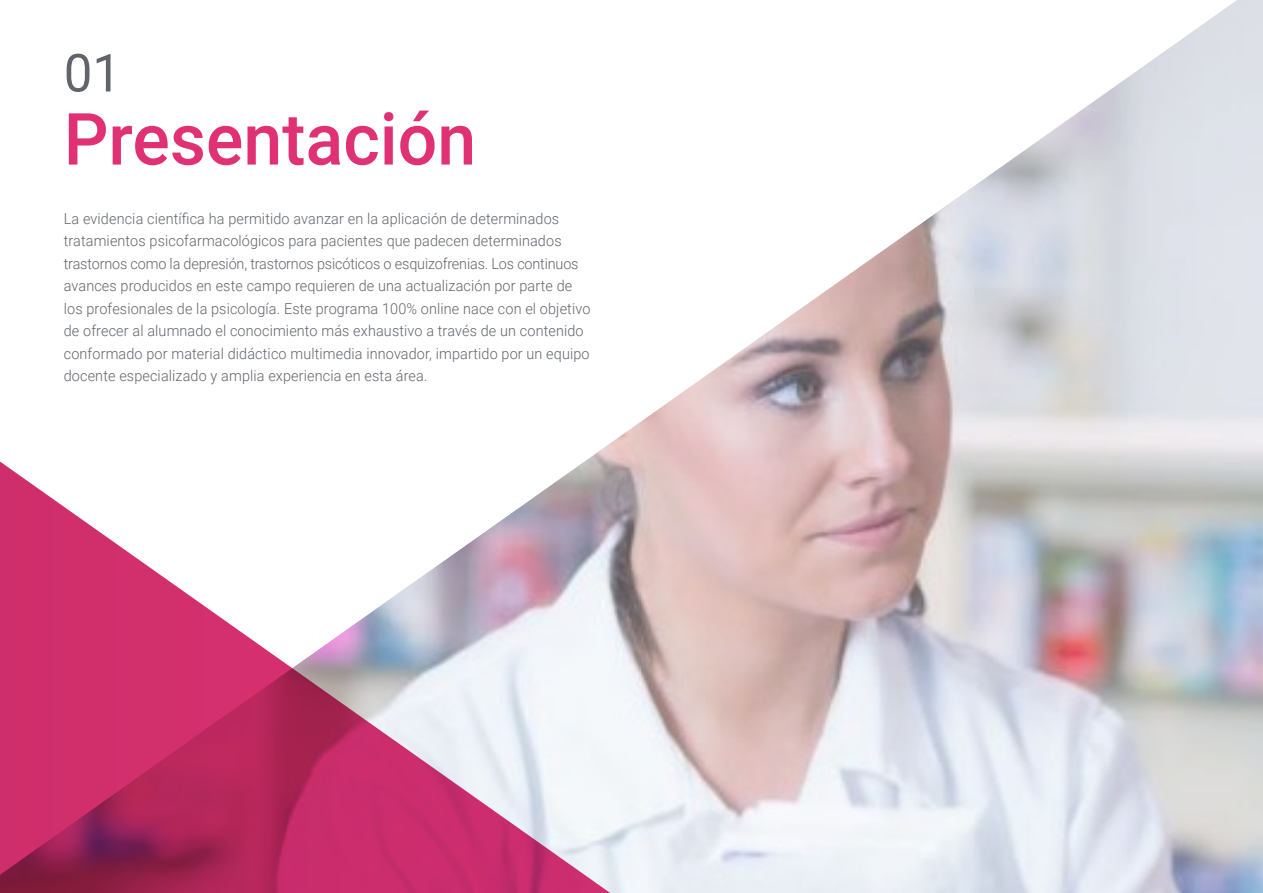
<style>
.page{position:relative;width:1263px;height:893px;background:#fff}
.page>*{position:absolute;margin:0;border:0;box-sizing:border-box;transform-origin:0 0}
.t1{font:500 72px "Roboto";color:#df3174}
.t2{font:52.5px "Roboto";color:#61646a}
.t3{font:300 15px/22.5px "Roboto";letter-spacing:.01em;color:#61646a;scale:.96 1}
</style>
<div class="page">
<img style="left:607px;top:0;width:656px;height:893px">
<svg style="left:0;top:446px;width:640px;height:447px"></svg>
<h2 class="t2" style="left:64px;top:36px;width:59px">01</h2>
<h1 class="t1" style="left:64px;top:89px;width:414px">Presentación</h1>
<p class="t3" style="left:64px;top:207px;width:550px">La evidencia científica ha permitido avanzar en la aplicación de determinados tratamientos psicofarmacológicos para pacientes que padecen determinados trastornos como la depresión, trastornos psicóticos o esquizofrenias. Los continuos avances producidos en este campo requieren de una actualización por parte de los profesionales de la psicología. Este programa 100% online nace con el objetivo de ofrecer al alumnado el conocimiento más exhaustivo a través de un contenido conformado por material didáctico multimedia innovador, impartido por un equipo docente especializado y amplia experiencia en esta área.</p>
</div>
